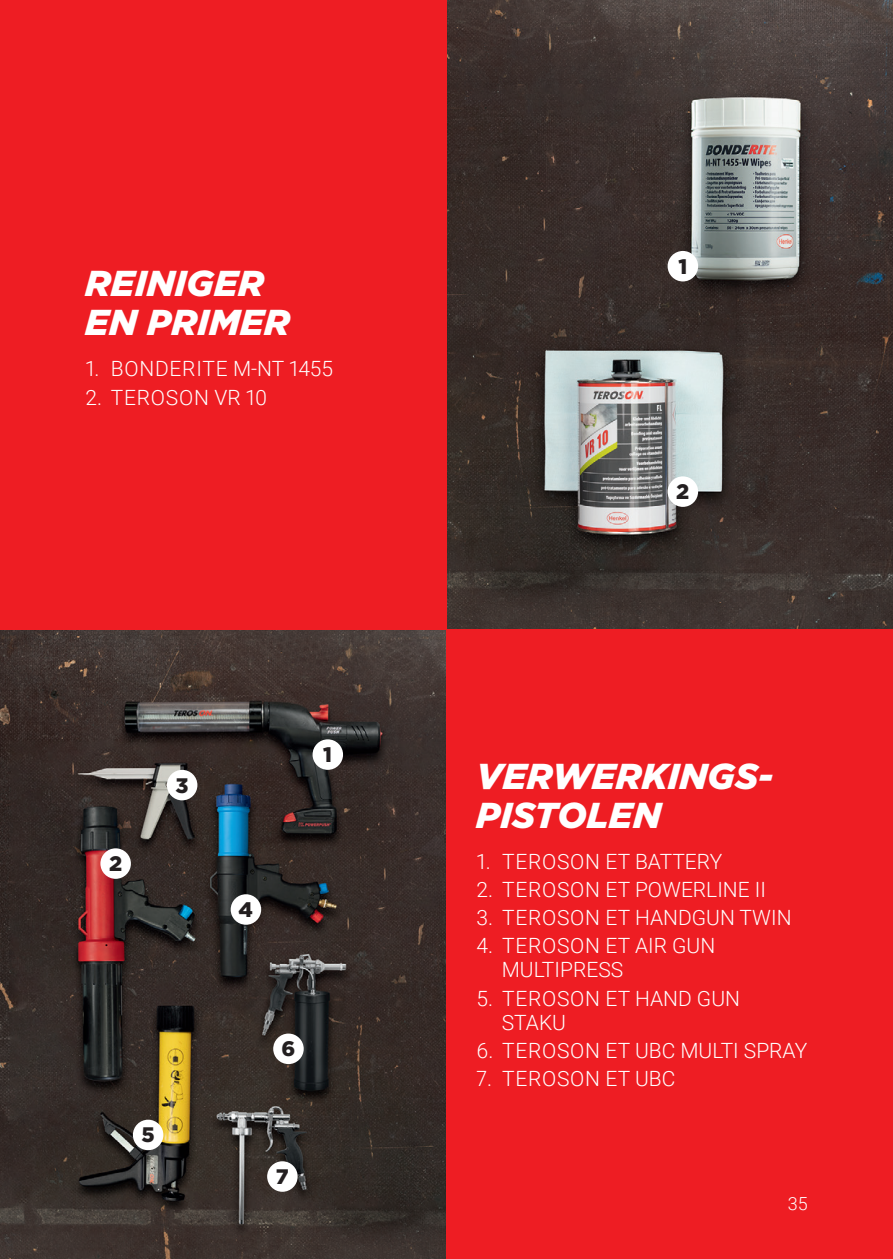
<style>
.page{position:relative;width:893px;height:1259px;background:#fff}
.page>*{position:absolute;margin:0;border:0;box-sizing:border-box;transform-origin:0 0}
.t1{font:italic 900 36px/39px "Gotham";color:#fff}
.t2{font:300 21px/24px "Roboto";letter-spacing:.01em;color:#fff}
.t3{font:300 21px "Roboto";letter-spacing:.035em;color:#fff}
.t4{font:900 21px "Gotham";color:#231f20}
.t5{font:300 18px "Roboto";color:#fff}
</style>
<div class="page">
<img style="left:0;top:629px;width:446px;height:630px">
<img style="left:446px;top:0;width:447px;height:629px">
<div style="left:0;top:0;width:446px;height:629px;background:#ee1d23"></div>
<div style="left:446px;top:629px;width:447px;height:630px;background:#ee1d23"></div>
<div style="left:668px;top:251px;width:30px;height:30px;background:#fff;border-radius:50%"></div>
<div style="left:668px;top:476px;width:30px;height:31px;background:#fff;border-radius:50%"></div>
<div style="left:313px;top:739px;width:30px;height:31px;background:#fff;border-radius:50%"></div>
<div style="left:100px;top:848px;width:31px;height:31px;background:#fff;border-radius:50%"></div>
<div style="left:167px;top:770px;width:30px;height:30px;background:#fff;border-radius:50%"></div>
<div style="left:231px;top:894px;width:30px;height:30px;background:#fff;border-radius:50%"></div>
<div style="left:133px;top:1119px;width:30px;height:31px;background:#fff;border-radius:50%"></div>
<div style="left:273px;top:1033px;width:31px;height:31px;background:#fff;border-radius:50%"></div>
<div style="left:267px;top:1161px;width:31px;height:30px;background:#fff;border-radius:50%"></div>
<h1 class="t1" style="left:85px;top:264px;width:207px">REINIGER<br>EN PRIMER</h1>
<p class="t3" style="left:85px;top:354px;width:249px">1. BONDERITE M-NT 1455</p>
<p class="t3" style="left:85px;top:382px;width:183px">2. TEROSON VR 10</p>
<p class="t4" style="left:109px;top:849px;width:15px">2</p>
<p class="t4" style="left:176px;top:770px;width:15px">3</p>
<p class="t4" style="left:141px;top:1120px;width:15px">5</p>
<p class="t4" style="left:323px;top:740px;width:10px">1</p>
<p class="t4" style="left:239px;top:895px;width:16px">4</p>
<p class="t4" style="left:281px;top:1034px;width:15px">6</p>
<p class="t4" style="left:276px;top:1162px;width:14px">7</p>
<p class="t4" style="left:678px;top:252px;width:10px">1</p>
<p class="t4" style="left:676px;top:477px;width:15px">2</p>
<h1 class="t1" style="left:476px;top:756px;width:298px">VERWERKINGS-<br>PISTOLEN</h1>
<p class="t2" style="left:477px;top:848px;width:247px">1. TEROSON ET BATTERY</p>
<p class="t2" style="left:477px;top:876px;width:291px">2. TEROSON ET POWERLINE II</p>
<p class="t2" style="left:477px;top:905px;width:316px">3. TEROSON ET HANDGUN TWIN</p>
<p class="t2" style="left:502px;top:933px;width:215px;text-indent:-25px">4. TEROSON ET AIR GUN<br>MULTIPRESS</p>
<p class="t2" style="left:502px;top:985px;width:240px;text-indent:-25px">5. TEROSON ET HAND GUN<br>STAKU</p>
<p class="t2" style="left:477px;top:1037px;width:332px">6. TEROSON ET UBC MULTI SPRAY</p>
<p class="t3" style="left:477px;top:1064px;width:200px">7. TEROSON ET UBC</p>
<p class="t5" style="left:788px;top:1190px;width:21px">35</p>
</div>
